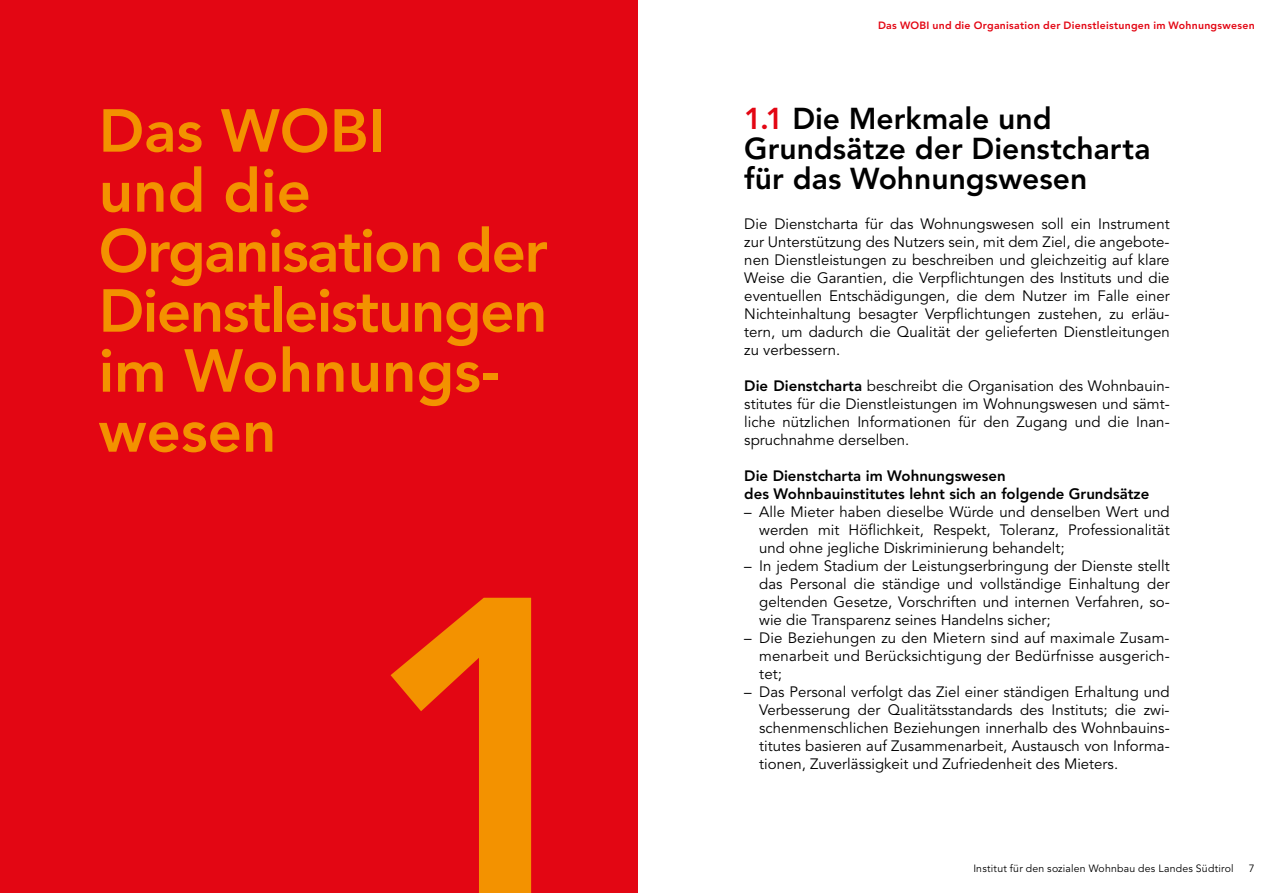
<style>
.page{position:relative;width:1276px;height:893px;background:#fff}
.page>*{position:absolute;margin:0;border:0;box-sizing:border-box;transform-origin:0 0}
.t1{font:800 435px "Avenir LT Std";color:#f39200}
.t2{font:800 60px/60px "Avenir LT Std";letter-spacing:-.025em;color:#f39200}
.t3{font:800 30px/30px "Avenir LT Std";color:#000}
.t4{font:15px/18px "Avenir LT Std";color:#000;text-align:justify}
.t5{font:800 15px/18px "Avenir LT Std";color:#000}
.t6{font:800 10.5px "Avenir LT Std";letter-spacing:.025em;color:#e30613}
.t7{font:10.5px "Avenir LT Std";letter-spacing:.02em;color:#000}
.s1{color:#e30613}
.s2{font-weight:800}
</style>
<div class="page">
<div style="left:0;top:0;width:638px;height:893px;background:#e30613"></div>
<h2 class="t2" style="left:99px;top:101px;width:451px">Das WOBI<br>und die<br>Organisation der<br>Dienstleistungen im Wohnungs&shy;wesen</h2>
<h1 class="t1" style="left:362px;top:497px;width:259px">1</h1>
<p class="t6" style="left:878px;top:19px;width:378px">Das WOBI und die Organisation der Dienstleistungen im Wohnungswesen</p>
<h3 class="t3" style="left:744px;top:104px;width:408px"><span class="s1">1.1</span> Die Merkmale und<br>Grundsätze der Dienstcharta für das Wohnungswesen</h3>
<p class="t4" style="left:744px;top:215px;width:427px">Die Dienstcharta für das Wohnungswesen soll ein Instrument zur Unterstützung des Nutzers sein, mit dem Ziel, die angebote&shy;nen Dienstleistungen zu beschreiben und gleichzeitig auf klare Weise die Garantien, die Verpflichtungen des Instituts und die eventuellen Entschädigungen, die dem Nutzer im Falle einer Nichteinhaltung besagter Verpflichtungen zustehen, zu erläu&shy;tern, um dadurch die Qualität der gelieferten Dienstleitungen zu verbessern.</p>
<p class="t4" style="left:744px;top:377px;width:427px"><span class="s2">Die Dienstcharta</span> beschreibt die Organisation des Wohnbauin&shy;stitutes für die Dienstleistungen im Wohnungswesen und sämt&shy;liche nützlichen Informationen für den Zugang und die Inan&shy;spruchnahme derselben.</p>
<p class="t5" style="left:744px;top:467px;width:406px">Die Dienstcharta im Wohnungswesen<br>des Wohnbauinstitutes lehnt sich an folgende Grundsätze</p>
<p class="t4" style="left:759px;top:503px;width:412px;text-indent:-15px">– Alle Mieter haben dieselbe Würde und denselben Wert und werden mit Höflichkeit, Respekt, Toleranz, Professionalität und ohne jegliche Diskriminierung behandelt;</p>
<p class="t4" style="left:759px;top:557px;width:412px;text-indent:-15px">– In jedem Stadium der Leistungserbringung der Dienste stellt das Personal die ständige und vollständige Einhaltung der geltenden Gesetze, Vorschriften und internen Verfahren, so&shy;wie die Transparenz seines Handelns sicher;</p>
<p class="t4" style="left:759px;top:629px;width:412px;text-indent:-15px">– Die Beziehungen zu den Mietern sind auf maximale Zusam&shy;menarbeit und Berücksichtigung der Bedürfnisse ausgerich&shy;tet;</p>
<p class="t4" style="left:759px;top:683px;width:412px;text-indent:-15px">– Das Personal verfolgt das Ziel einer ständigen Erhaltung und Verbesserung der Qualitätsstandards des Instituts; die zwi&shy;schenmenschlichen Beziehungen innerhalb des Wohnbauins&shy;titutes basieren auf Zusammenarbeit, Austausch von Informa&shy;tionen, Zuverlässigkeit und Zufriedenheit des Mieters.</p>
<p class="t7" style="left:973px;top:862px;width:262px">Institut für den sozialen Wohnbau des Landes Südtirol</p>
<p class="t7" style="left:1248px;top:862px;width:7px">7</p>
</div>
